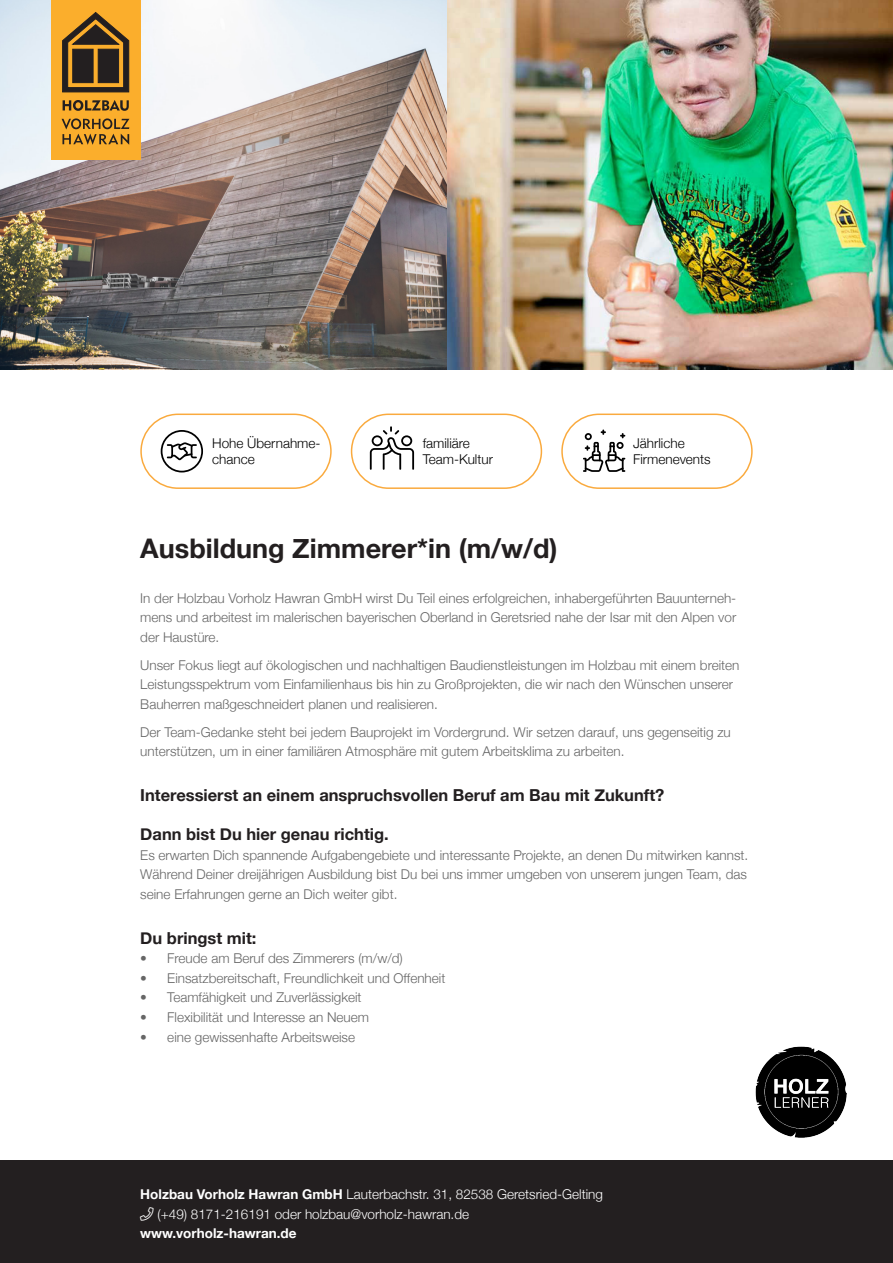
<style>
.page{position:relative;width:893px;height:1263px;background:#fff}
.page>*{position:absolute;margin:0;border:0;box-sizing:border-box;transform-origin:0 0}
.t1{font:700 27px "Helvetica Neue";color:#231f20}
.t2{font:700 16.5px "Helvetica Neue";color:#231f20}
.t3{font:300 13.5px/19.5px "Helvetica Neue";color:#666;text-align:justify}
.t4{font:300 13.5px "Helvetica Neue";color:#fff}
.t5{font:300 13.5px/16.2px "Helvetica Neue";color:#000001}
.t6{font:700 13.5px "Helvetica Neue";color:#fff}
.s1{font-weight:700}
</style>
<div class="page">
<img style="left:0;top:0;width:893px;height:370px">
<div style="left:51px;top:0;width:89px;height:160px;background:#fbae2c"></div>
<svg style="left:62px;top:118px;width:67px;height:27px"></svg>
<svg style="left:63px;top:100px;width:66px;height:11px"></svg>
<svg style="left:62px;top:12px;width:67px;height:80px"></svg>
<div style="left:0;top:1161px;width:893px;height:102px;background:#231f20"></div>
<img style="left:755px;top:1046px;width:92px;height:92px">
<div style="left:140px;top:414px;width:192px;height:75px;border:2px solid #faaa3e;border-radius:37px"></div>
<div style="left:351px;top:414px;width:191px;height:75px;border:2px solid #faaa3e;border-radius:37px"></div>
<div style="left:561px;top:414px;width:192px;height:75px;border:2px solid #faaa3e;border-radius:37px"></div>
<svg style="left:370px;top:426px;width:44px;height:44px"></svg>
<svg style="left:583px;top:429px;width:42px;height:43px"></svg>
<svg style="left:161px;top:430px;width:42px;height:42px"></svg>
<p class="t5" style="left:212px;top:434px;width:110px">Hohe Übernahme&shy;chance</p>
<p class="t5" style="left:423px;top:434px;width:49px">familiäre</p>
<p class="t5" style="left:423px;top:451px;width:72px">Team-Kultur</p>
<p class="t5" style="left:633px;top:434px;width:79px">Jährliche<br>Firmenevents</p>
<p class="t1" style="left:140px;top:531px;width:419px">Ausbildung Zimmerer*in (m/w/d)</p>
<p class="t3" style="left:140px;top:588px;width:597px">In der Holzbau Vorholz Hawran GmbH wirst Du Teil eines erfolgreichen, inhabergeführten Bauunterneh&shy;mens und arbeitest im malerischen bayerischen Oberland in Geretsried nahe der Isar mit den Alpen vor der Haustüre.</p>
<p class="t3" style="left:140px;top:655px;width:601px;text-align:left">Unser Fokus liegt auf ökologischen und nachhaltigen Baudienstleistungen im Holzbau mit einem breiten<br>Leistungsspektrum vom Einfamilienhaus bis hin zu Großprojekten, die wir nach den Wünschen unserer<br>Bauherren maßgeschneidert planen und realisieren.</p>
<p class="t3" style="left:140px;top:722px;width:592px">Der Team-Gedanke steht bei jedem Bauprojekt im Vordergrund. Wir setzen darauf, uns gegenseitig zu unterstützen, um in einer familiären Atmosphäre mit gutem Arbeitsklima zu arbeiten.</p>
<p class="t2" style="left:140px;top:785px;width:525px">Interessierst an einem anspruchsvollen Beruf am Bau mit Zukunft?</p>
<p class="t2" style="left:140px;top:824px;width:250px">Dann bist Du hier genau richtig.</p>
<p class="t3" style="left:140px;top:845px;width:609px">Es erwarten Dich spannende Aufgabengebiete und interessante Projekte, an denen Du mitwirken kannst.<br>Während Deiner dreijährigen Ausbildung bist Du bei uns immer umgeben von unserem jungen Team, das seine Erfahrungen gerne an Dich weiter gibt.</p>
<p class="t2" style="left:140px;top:928px;width:118px">Du bringst mit:</p>
<p class="t3" style="left:140px;top:949px;width:264px">• Freude am Beruf des Zimmerers (m/w/d)</p>
<p class="t3" style="left:140px;top:968px;width:307px">• Einsatzbereitschaft, Freundlichkeit und Offenheit</p>
<p class="t3" style="left:140px;top:988px;width:223px">• Teamfähigkeit und Zuverlässigkeit</p>
<p class="t3" style="left:140px;top:1007px;width:230px">• Flexibilität und Interesse an Neuem</p>
<p class="t3" style="left:140px;top:1027px;width:216px">• eine gewissenhafte Arbeitsweise</p>
<p class="t4" style="left:140px;top:1186px;width:464px"><span class="s1">Holzbau Vorholz Hawran GmbH</span> Lauterbachstr. 31, 82538 Geretsried-Gelting</p>
<p class="t4" style="left:140px;top:1205px;width:330px">★ (+49) 8171-216191 oder holzbau@vorholz-hawran.de</p>
<p class="t6" style="left:140px;top:1225px;width:158px">www.vorholz-hawran.de</p>
</div>
